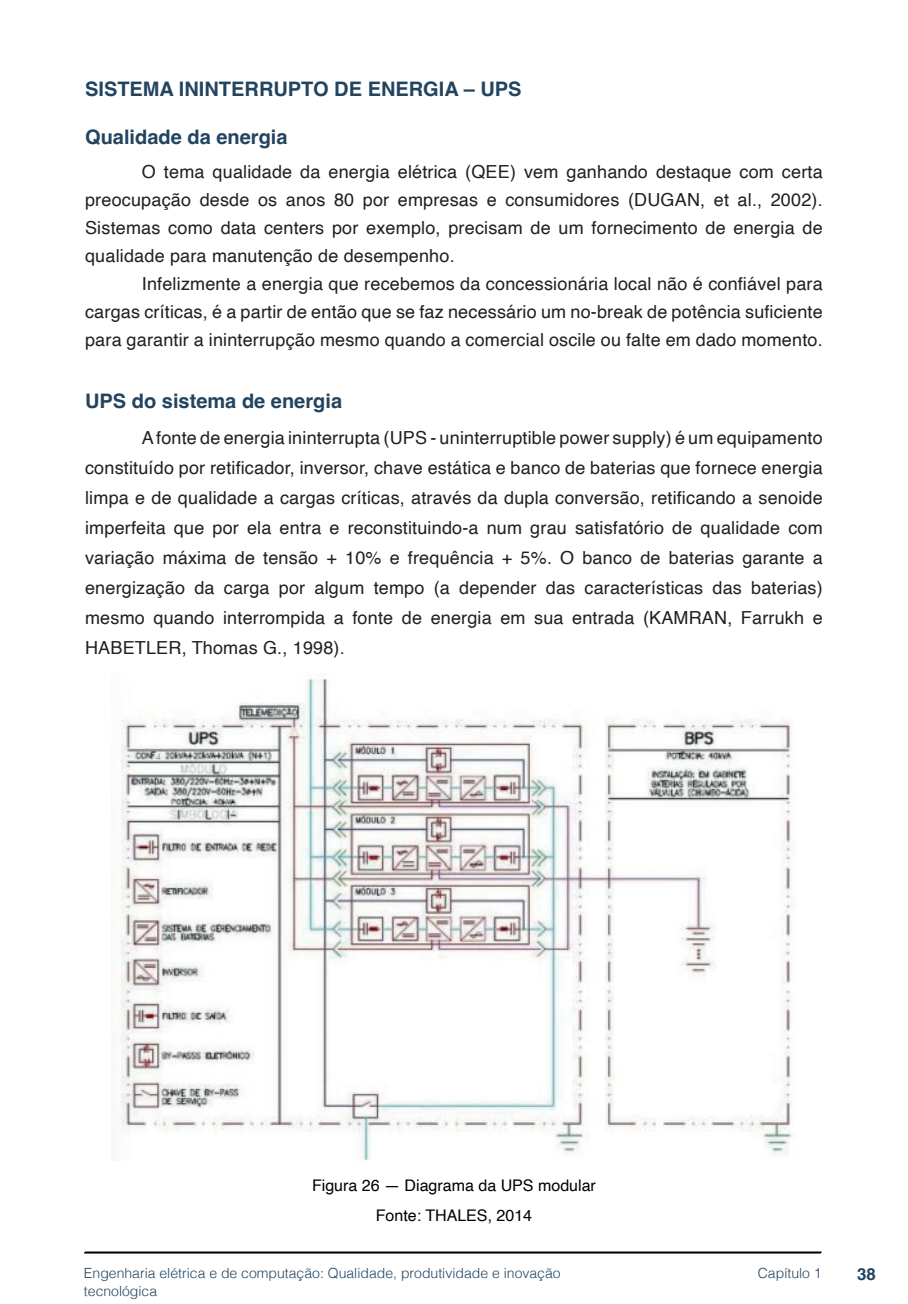
<style>
.page{position:relative;width:908px;height:1304px;background:#fff}
.page>*{position:absolute;margin:0;border:0;box-sizing:border-box;transform-origin:0 0}
.Subtitulo{font:700 20px "Helvetica";color:#23445f}
.TITULOS{font:700 20px "Helvetica";color:#23445f}
.txt{font:18px/30px "Helvetica";letter-spacing:.01em;color:#231f20;text-align:justify}
.t1{font:700 16.8px "Helvetica";color:#23445f}
.imagens_graf_tab{font:16px "Helvetica";color:#000}
.t2{font:300 14px/18px "Helvetica";color:#23445f}
</style>
<div class="page">
<svg style="left:84px;top:1251px;width:737px;height:3px;background:#515151"></svg>
<img style="left:121px;top:678px;width:671px;height:482px">
<p class="TITULOS" style="left:85px;top:77px;width:438px">SISTEMA ININTERRUPTO DE ENERGIA – UPS</p>
<p class="Subtitulo" style="left:85px;top:125px;width:204px">Qualidade da energia</p>
<p class="txt" style="left:85px;top:158px;width:738px;line-height:28px;text-indent:57px">O tema qualidade da energia elétrica (QEE) vem ganhando destaque com certa preocupação desde os anos 80 por empresas e consumidores (DUGAN, et al., 2002).<br>Sistemas como data centers por exemplo, precisam de um fornecimento de energia de qualidade para manutenção de desempenho.</p>
<p class="txt" style="left:85px;top:270px;width:738px;line-height:28px;text-indent:57px">Infelizmente a energia que recebemos da concessionária local não é confiável para cargas críticas, é a partir de então que se faz necessário um no-break de potência suficiente para garantir a ininterrupção mesmo quando a comercial oscile ou falte em dado momento.</p>
<p class="Subtitulo" style="left:85px;top:389px;width:258px">UPS do sistema de energia</p>
<p class="txt" style="left:85px;top:423px;width:738px;text-indent:57px">A fonte de energia ininterrupta (UPS - uninterruptible power supply) é um equipamento constituído por retificador, inversor, chave estática e banco de baterias que fornece energia limpa e de qualidade a cargas críticas, através da dupla conversão, retificando a senoide imperfeita que por ela entra e reconstituindo-a num grau satisfatório de qualidade com variação máxima de tensão + 10% e frequência + 5%. O banco de baterias garante a energização da carga por algum tempo (a depender das características das baterias) mesmo quando interrompida a fonte de energia em sua entrada (KAMRAN, Farrukh e HABETLER, Thomas G., 1998).</p>
<p class="imagens_graf_tab" style="left:312px;top:1173px;width:285px">Figura 26 — Diagrama da UPS modular</p>
<p class="imagens_graf_tab" style="left:375px;top:1203px;width:158px">Fonte: THALES, 2014</p>
<p class="t2" style="left:84px;top:1263px;width:478px">Engenharia elétrica e de computação: Qualidade, produtividade e inovação tecnológica</p>
<p class="t2" style="left:757px;top:1263px;width:65px">Capítulo 1</p>
<p class="t1" style="left:856px;top:1264px;width:20px">38</p>
</div>
